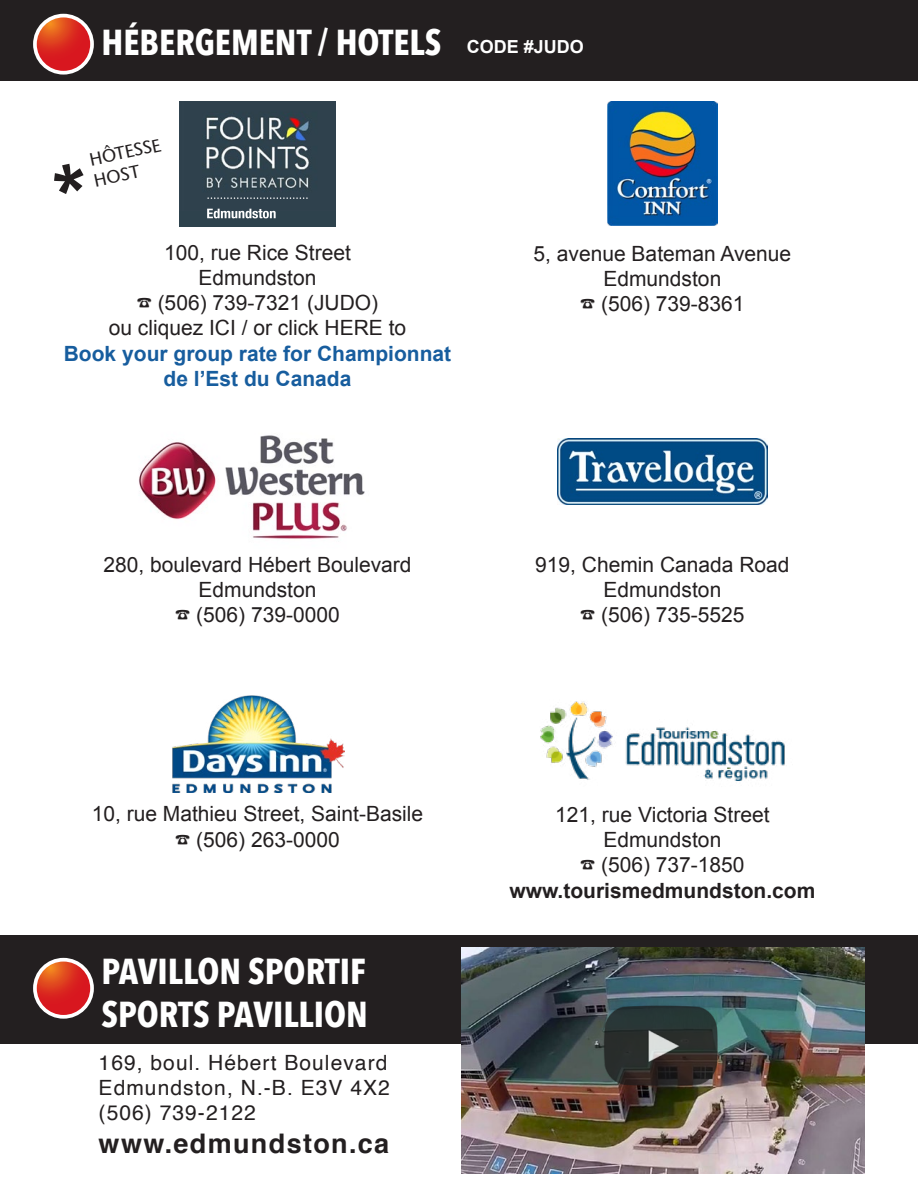
<style>
.page{position:relative;width:918px;height:1188px;background:#fff}
.page>*{position:absolute;margin:0;border:0;box-sizing:border-box;transform-origin:0 0}
.t1{font:700 36px "Avenir Next Condensed";color:#fff}
.t2{font:700 27px "Helvetica";letter-spacing:.05em;color:#231f20}
.t3{font:21px "Arial";color:#231f20}
.t4{font:700 21px/25.2px "Arial";color:#175d9e;text-align:center}
.t5{font:21px "Helvetica";letter-spacing:.05em;color:#231f20}
.t6{font:700 21px "Arial";color:#231f20}
.t7{font:500 18px "Stone Humanist ITC Std";color:#231f20}
.t8{font:700 18px "Arial";color:#fff}
.s1{font-weight:400;color:#231f20}
</style>
<div class="page">
<div style="left:180px;top:102px;width:156px;height:125px;background:#2e424d"></div>
<img style="left:205px;top:116px;width:105px;height:93px">
<div style="left:0;top:935px;width:918px;height:108px;background:#231f20"></div>
<div style="left:0;top:0;width:918px;height:81px;background:#231f20"></div>
<svg style="left:207px;top:197px;width:101px;height:2px"></svg>
<svg style="left:207px;top:209px;width:69px;height:9px"></svg>
<img style="left:462px;top:947px;width:402px;height:227px">
<img style="left:602px;top:1001px;width:120px;height:88px">
<svg style="left:33px;top:14px;width:61px;height:61px"></svg>
<svg style="left:33px;top:958px;width:61px;height:61px"></svg>
<img style="left:608px;top:102px;width:109px;height:124px">
<img style="left:172px;top:695px;width:172px;height:97px">
<img style="left:558px;top:438px;width:209px;height:66px">
<img style="left:540px;top:701px;width:245px;height:80px">
<img style="left:138px;top:435px;width:227px;height:104px">
<svg style="left:54px;top:164px;width:30px;height:30px"></svg>
<p class="t1" style="left:102px;top:20px;width:341px">HÉBERGEMENT / HOTELS</p>
<p class="t8" style="left:467px;top:35px;width:119px">CODE #JUDO</p>
<p class="t7" style="left:87px;top:149px;width:74px;rotate:-12deg">HÔTESSE</p>
<p class="t7" style="left:92px;top:170px;width:48px;rotate:-12deg">HOST</p>
<p class="t3" style="left:164px;top:239px;width:188px">100, rue Rice Street</p>
<p class="t3" style="left:199px;top:264px;width:119px">Edmundston</p>
<p class="t3" style="left:137px;top:289px;width:243px">☎ (506) 739-7321 (JUDO)</p>
<p class="t4" style="left:64px;top:316px;width:389px"><span class="s1">ou cliquez ICI / or click HERE to<br></span>Book your group rate for Championnat de l’Est du Canada</p>
<p class="t3" style="left:534px;top:240px;width:259px">5, avenue Bateman Avenue</p>
<p class="t3" style="left:603px;top:265px;width:119px">Edmundston</p>
<p class="t3" style="left:580px;top:290px;width:166px">☎ (506) 739-8361</p>
<p class="t3" style="left:103px;top:550px;width:310px">280, boulevard Hébert Boulevard</p>
<p class="t3" style="left:199px;top:576px;width:119px">Edmundston</p>
<p class="t3" style="left:175px;top:601px;width:166px">☎ (506) 739-0000</p>
<p class="t3" style="left:535px;top:550px;width:256px">919, Chemin Canada Road</p>
<p class="t3" style="left:603px;top:576px;width:119px">Edmundston</p>
<p class="t3" style="left:580px;top:601px;width:166px">☎ (506) 735-5525</p>
<p class="t3" style="left:92px;top:800px;width:333px">10, rue Mathieu Street, Saint-Basile</p>
<p class="t3" style="left:175px;top:825px;width:166px">☎ (506) 263-0000</p>
<p class="t1" style="left:102px;top:949px;width:266px">PAVILLON SPORTIF</p>
<p class="t1" style="left:102px;top:992px;width:268px">SPORTS PAVILLION</p>
<p class="t5" style="left:99px;top:1046px;width:290px">169, boul. Hébert Boulevard</p>
<p class="t5" style="left:99px;top:1072px;width:293px">Edmundston, N.-B. E3V 4X2</p>
<p class="t5" style="left:99px;top:1097px;width:159px">(506) 739-2122</p>
<p class="t2" style="left:99px;top:1121px;width:292px">www.edmundston.ca</p>
<p class="t3" style="left:555px;top:801px;width:216px">121, rue Victoria Street</p>
<p class="t3" style="left:603px;top:826px;width:119px">Edmundston</p>
<p class="t3" style="left:580px;top:851px;width:166px">☎ (506) 737-1850</p>
<p class="t6" style="left:509px;top:876px;width:308px">www.tourismedmundston.com</p>
</div>
